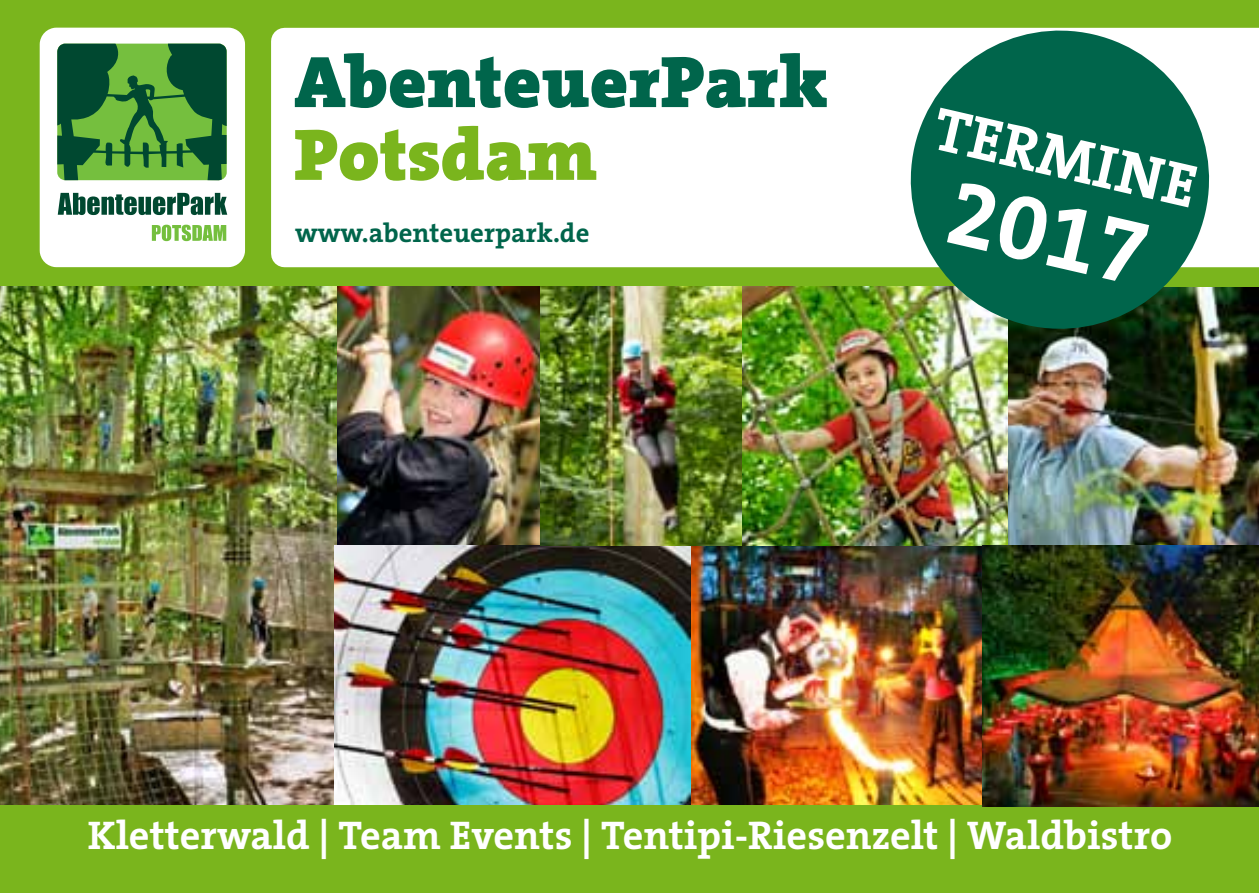
<style>
.page{position:relative;width:1259px;height:893px;background:#7ab51d}
.page>*{position:absolute;margin:0;border:0;box-sizing:border-box;transform-origin:0 0}
.t1{font:91.8px "The Serif Bold Expert";color:#fff}
.t2{font:900 73.8px "The Serif";color:#00654b}
.t3{font:900 73.8px "The Serif";color:#7ab51d}
.t4{font:700 61.5px "The Serif";color:#fff}
.t5{font:700 40.2px "The Serif";color:#fff}
.t6{font:700 26.7px "The Serif";color:#00654b}
</style>
<div class="page">
<div style="left:271px;top:28px;width:988px;height:239px;background:#fff"></div>
<div style="left:40px;top:28px;width:205px;height:239px;border:17px solid #fff;border-radius:8px"></div>
<div style="left:54px;top:41px;width:176px;height:204px;background:#fff"></div>
<svg style="left:57px;top:44px;width:170px;height:136px;background:#378037"></svg>
<svg style="left:58px;top:193px;width:169px;height:22px"></svg>
<svg style="left:152px;top:225px;width:74px;height:16px"></svg>
<img style="left:336px;top:287px;width:204px;height:259px">
<img style="left:0;top:287px;width:336px;height:518px">
<img style="left:335px;top:546px;width:648px;height:259px">
<img style="left:742px;top:287px;width:517px;height:259px">
<svg style="left:896px;top:27px;width:327px;height:316px;background:#3d856b"></svg>
<img style="left:983px;top:546px;width:276px;height:261px">
<img style="left:540px;top:287px;width:202px;height:259px">
<h2 class="t2" style="left:294px;top:20px;width:535px">AbenteuerPark</h2>
<h2 class="t3" style="left:294px;top:92px;width:305px">Potsdam</h2>
<p class="t6" style="left:295px;top:211px;width:296px">www.abenteuerpark.de</p>
<h3 class="t4" style="left:946px;top:77px;width:268px;rotate:13deg">Ter mine</h3>
<h1 class="t1" style="left:966px;top:136px;width:204px;rotate:13deg">2017</h1>
<p class="t5" style="left:88px;top:802px;width:1086px">Kletterwald | Team Events | Tentipi-Riesenzelt | Waldbistro</p>
</div>
